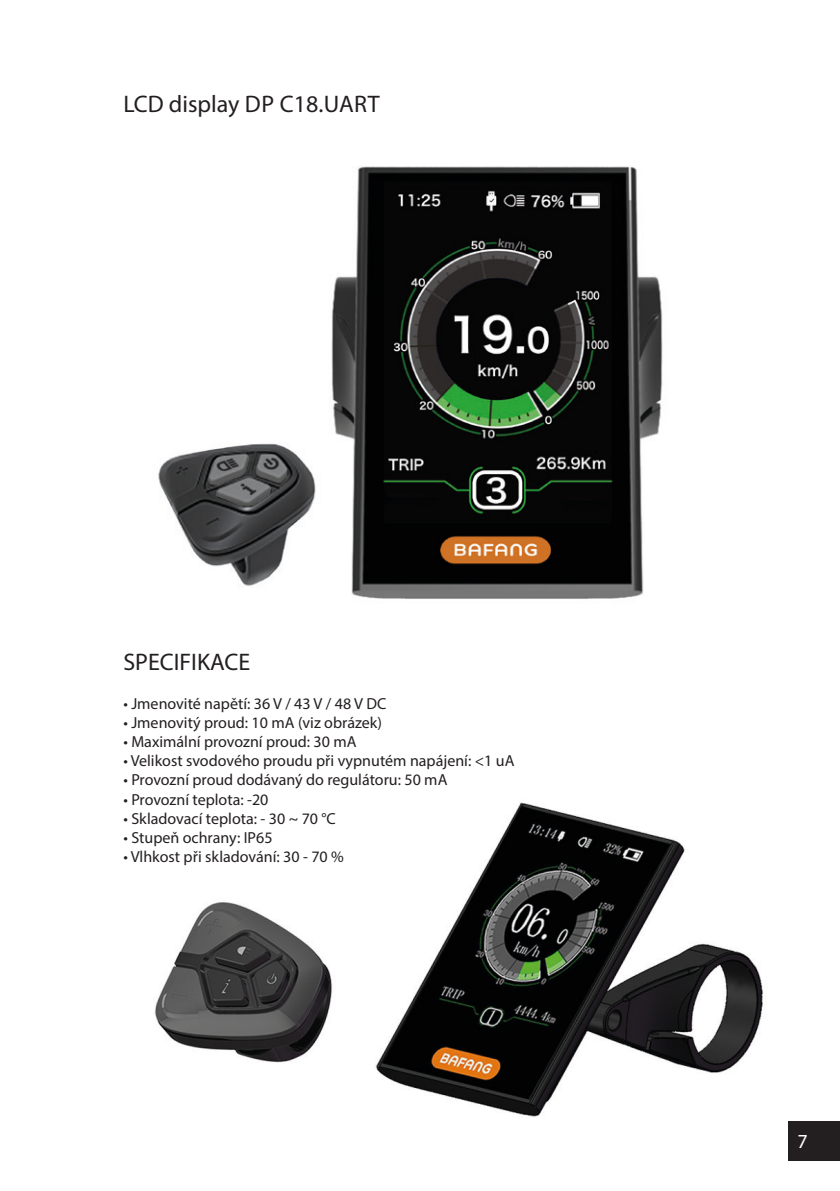
<style>
.page{position:relative;width:840px;height:1191px;background:#fff}
.page>*{position:absolute;margin:0;border:0;box-sizing:border-box;transform-origin:0 0}
.t1{font:24px "Myriad Pro";color:#231f20}
.t2{font:20px "Myriad Pro";color:#fff}
.t3{font:16px "Myriad Pro";color:#231f20}
</style>
<div class="page">
<img style="left:154px;top:802px;width:609px;height:315px">
<img style="left:158px;top:166px;width:505px;height:433px">
<div style="left:788px;top:1121px;width:51px;height:40px;background:#231f20"></div>
<h1 class="t1" style="left:123px;top:89px;width:215px">LCD display dp c18.uart</h1>
<h1 class="t1" style="left:123px;top:647px;width:128px">SPECIFIKACE</h1>
<p class="t3" style="left:123px;top:693px;width:264px">• Jmenovité napětí: 36 V / 43 V / 48 V DC</p>
<p class="t3" style="left:123px;top:712px;width:260px">• Jmenovitý proud: 10 mA (viz obrázek)</p>
<p class="t3" style="left:123px;top:732px;width:234px">• Maximální provozní proud: 30 mA</p>
<p class="t3" style="left:123px;top:751px;width:392px">• Velikost svodového proudu při vypnutém napájení: &lt;1 uA</p>
<p class="t3" style="left:123px;top:770px;width:325px">• Provozní proud dodávaný do regulátoru: 50 mA</p>
<p class="t3" style="left:123px;top:789px;width:146px">• Provozní teplota: -20</p>
<p class="t3" style="left:123px;top:808px;width:214px">• Skladovací teplota: - 30 ~ 70 °C</p>
<p class="t3" style="left:123px;top:828px;width:150px">• Stupeň ochrany: IP65</p>
<p class="t3" style="left:123px;top:847px;width:222px">• Vlhkost při skladování: 30 - 70 %</p>
<p class="t2" style="left:797px;top:1128px;width:12px">7</p>
</div>
